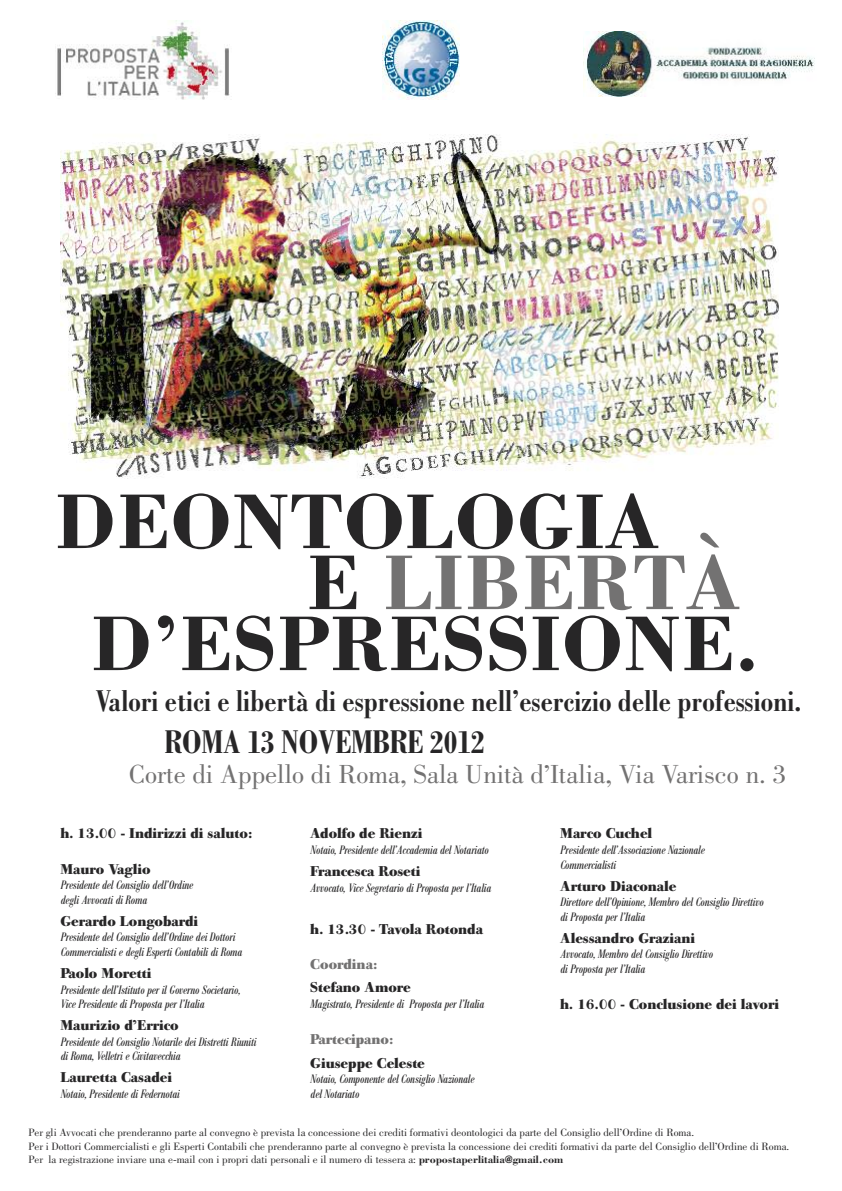
<style>
.page{position:relative;width:842px;height:1191px;background:#fff}
.page>*{position:absolute;margin:0;border:0;box-sizing:border-box;transform-origin:0 0}
.t1{font:700 80px "Bodoni";color:#272627}
.t2{font:700 80px "Bodoni";color:#737272}
.t3{font:700 condensed 35px "Bodoni";color:#272627}
.t4{font:700 condensed 32px "Bodoni";color:#272627}
.t5{font:27px "Bodoni";color:#737272}
.t6{font:700 14px "Bodoni Old Face BE";color:#272627}
.t7{font:700 14px "Bodoni Old Face BE";color:#737272}
.t8{font:italic condensed 12px/14.4px "Bodoni BE";color:#272627}
.t9{font:11px/13.2px "Bodoni";color:#272627}
.s1{color:#272627}
.s2{font-weight:700}
</style>
<div class="page">
<img style="left:55px;top:20px;width:175px;height:79px">
<img style="left:583px;top:32px;width:232px;height:64px">
<img style="left:382px;top:20px;width:78px;height:79px">
<img style="left:61px;top:134px;width:717px;height:345px">
<h1 class="t1" style="left:54px;top:473px;width:606px">DEONTOLOGIA</h1>
<h1 class="t2" style="left:306px;top:534px;width:435px"><span class="s1">E</span> LIBERTÀ</h1>
<h1 class="t1" style="left:90px;top:595px;width:672px">D’ESPRESSIONE.</h1>
<h3 class="t4" style="left:96px;top:690px;width:707px">Valori etici e libertà di espressione nell’esercizio delle professioni.</h3>
<h2 class="t3" style="left:165px;top:730px;width:321px">ROMA 13 NOVEMBRE 2012</h2>
<h3 class="t5" style="left:129px;top:764px;width:659px">Corte di Appello di Roma, Sala Unità d’Italia, Via Varisco n. 3</h3>
<p class="t6" style="left:60px;top:828px;width:194px">h. 13.00 - Indirizzi di saluto:</p>
<p class="t6" style="left:60px;top:863px;width:92px">Mauro Vaglio</p>
<p class="t8" style="left:60px;top:879px;width:134px">Presidente del Consiglio dell’Ordine degli Avvocati di Roma</p>
<p class="t6" style="left:60px;top:915px;width:139px">Gerardo Longobardi</p>
<p class="t8" style="left:60px;top:931px;width:183px">Presidente del Consiglio dell’Ordine dei Dottori<br>Commercialisti e degli Esperti Contabili di Roma</p>
<p class="t6" style="left:60px;top:967px;width:92px">Paolo Moretti</p>
<p class="t8" style="left:60px;top:983px;width:181px">Presidente dell’Istituto per il Governo Societario,<br>Vice Presidente di Proposta per l’Italia</p>
<p class="t6" style="left:60px;top:1019px;width:120px">Maurizio d’Errico</p>
<p class="t8" style="left:60px;top:1035px;width:197px">Presidente del Consiglio Notarile dei Distretti Riuniti di Roma, Velletri e Civitavecchia</p>
<p class="t6" style="left:60px;top:1071px;width:113px">Lauretta Casadei</p>
<p class="t8" style="left:60px;top:1088px;width:121px">Notaio, Presidente di Federnotai</p>
<p class="t6" style="left:310px;top:828px;width:114px">Adolfo de Rienzi</p>
<p class="t8" style="left:310px;top:844px;width:180px">Notaio, Presidente dell’Accademia del Notariato</p>
<p class="t6" style="left:310px;top:865px;width:112px">Francesca Roseti</p>
<p class="t8" style="left:310px;top:882px;width:182px">Avvocato, Vice Segretario di Proposta per l’Italia</p>
<p class="t6" style="left:310px;top:923px;width:174px">h. 13.30 - Tavola Rotonda</p>
<p class="t7" style="left:310px;top:958px;width:69px">Coordina:</p>
<p class="t6" style="left:310px;top:982px;width:102px">Stefano Amore</p>
<p class="t8" style="left:310px;top:998px;width:175px">Magistrato, Presidente di Proposta per l’Italia</p>
<p class="t7" style="left:310px;top:1034px;width:85px">Partecipano:</p>
<p class="t6" style="left:310px;top:1057px;width:116px">Giuseppe Celeste</p>
<p class="t8" style="left:310px;top:1073px;width:165px;line-height:14.8px">Notaio, Componente del Consiglio Nazionale del Notariato</p>
<p class="t6" style="left:560px;top:828px;width:94px">Marco Cuchel</p>
<p class="t8" style="left:560px;top:844px;width:146px">Presidente dell’Associazione Nazionale<br>Commercialisti</p>
<p class="t6" style="left:560px;top:880px;width:118px">Arturo Diaconale</p>
<p class="t8" style="left:560px;top:896px;width:205px">Direttore dell’Opinione, Membro del Consiglio Direttivo di Proposta per l’Italia</p>
<p class="t6" style="left:560px;top:932px;width:136px">Alessandro Graziani</p>
<p class="t8" style="left:560px;top:948px;width:154px">Avvocato, Membro del Consiglio Direttivo di Proposta per l’Italia</p>
<p class="t6" style="left:560px;top:998px;width:220px">h. 16.00 - Conclusione dei lavori</p>
<p class="t9" style="left:28px;top:1127px;width:762px">Per gli Avvocati che prenderanno parte al convegno è prevista la concessione dei crediti formativi deontologici da parte del Consiglio dell’Ordine di Roma.<br>Per i Dottori Commercialisti e gli Esperti Contabili che prenderanno parte al convegno è prevista la concessione dei crediti formativi da parte del Consiglio dell’Ordine di Roma.<br>Per la registrazione inviare una e-mail con i propri dati personali e il numero di tessera a: <span class="s2">propostaperlitalia@gmail.com</span></p>
</div>
